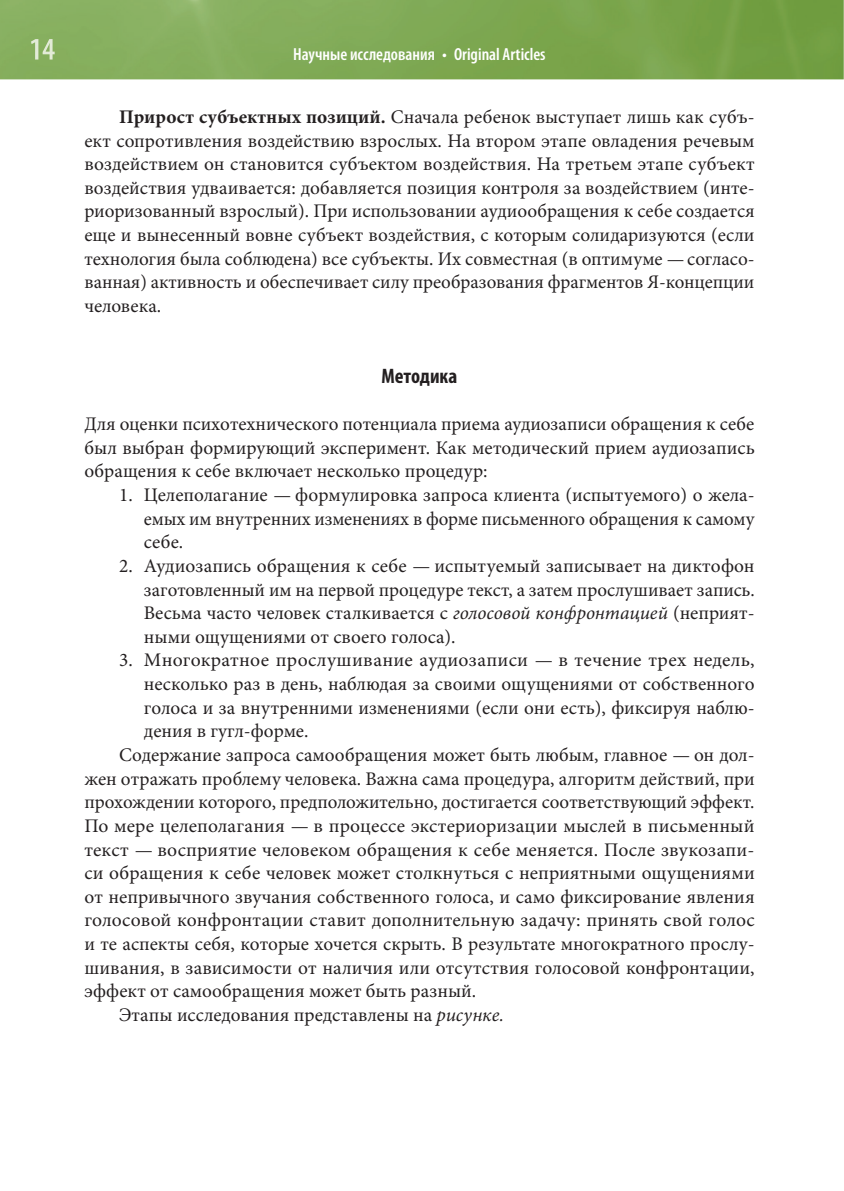
<style>
.page{position:relative;width:844px;height:1191px;background:#fff}
.page>*{position:absolute;margin:0;border:0;box-sizing:border-box;transform-origin:0 0}
.t1{font:700 condensed 21px "Myriad Pro";letter-spacing:-.005em;color:#231f20}
.t2{font:19.25px/23.6px "Minion Pro";color:#231f20;text-align:justify}
.t3{font:600 condensed 17.5px "Myriad Pro";color:#fff}
.s1{font-weight:700}
.s2{font-style:italic}
</style>
<div class="page">
<img style="left:0;top:0;width:843px;height:79px">
<img style="left:31px;top:39px;width:24px;height:21px">
<p class="t3" style="left:293px;top:43px;width:254px">Научные исследования • Original Articles</p>
<p class="t2" style="left:84px;top:105px;width:671px;text-indent:35px"><span class="s1">Прирост субъектных позиций.</span> Сначала ребенок выступает лишь как субъ&shy;ект сопротивления воздействию взрослых. На втором этапе овладения речевым воздействием он становится субъектом воздействия. На третьем этапе субъект воздействия удваивается: добавляется позиция контроля за воздействием (инте&shy;риоризованный взрослый). При использовании аудиообращения к себе создается еще и вынесенный вовне субъект воздействия, с которым солидаризуются (если технология была соблюдена) все субъекты. Их совместная (в оптимуме — согласо&shy;ванная) активность и обеспечивает силу преобразования фрагментов Я-концепции человека.</p>
<p class="t1" style="left:381px;top:363px;width:77px">Методика</p>
<p class="t2" style="left:84px;top:412px;width:671px">Для оценки психотехнического потенциала приема аудиозаписи обращения к себе был выбран формирующий эксперимент. Как методический прием аудиозапись обращения к себе включает несколько процедур:</p>
<p class="t2" style="left:144px;top:483px;width:612px;text-indent:-25px">1. Целеполагание — формулировка запроса клиента (испытуемого) о жела&shy;емых им внутренних изменениях в форме письменного обращения к самому себе.</p>
<p class="t2" style="left:144px;top:554px;width:612px;text-indent:-25px">2. Аудиозапись обращения к себе — испытуемый записывает на диктофон заготовленный им на первой процедуре текст, а затем прослушивает запись.<br>Весьма часто человек сталкивается с <span class="s2">голосовой конфронтацией</span> (неприят&shy;ными ощущениями от своего голоса).</p>
<p class="t2" style="left:119px;top:648px;width:636px">3. Многократное прослушивание аудиозаписи — в течение трех недель,</p>
<p class="t2" style="left:144px;top:672px;width:612px">несколько раз в день, наблюдая за своими ощущениями от собственного</p>
<p class="t2" style="left:144px;top:696px;width:612px">голоса и за внутренними изменениями (если они есть), фиксируя наблю-</p>
<p class="t2" style="left:144px;top:719px;width:166px">дения в гугл-форме.</p>
<p class="t2" style="left:119px;top:743px;width:636px">Содержание запроса самообращения может быть любым, главное — он дол-</p>
<p class="t2" style="left:84px;top:766px;width:671px">жен отражать проблему человека. Важна сама процедура, алгоритм действий, при</p>
<p class="t2" style="left:84px;top:790px;width:671px">прохождении которого, предположительно, достигается соответствующий эффект.</p>
<p class="t2" style="left:84px;top:814px;width:671px">По мере целеполагания — в процессе экстериоризации мыслей в письменный</p>
<p class="t2" style="left:84px;top:837px;width:671px">текст — восприятие человеком обращения к себе меняется. После звукозапи-</p>
<p class="t2" style="left:84px;top:861px;width:671px">си обращения к себе человек может столкнуться с неприятными ощущениями</p>
<p class="t2" style="left:84px;top:885px;width:671px">от непривычного звучания собственного голоса, и само фиксирование явления</p>
<p class="t2" style="left:84px;top:908px;width:671px">голосовой конфронтации ставит дополнительную задачу: принять свой голос</p>
<p class="t2" style="left:84px;top:932px;width:671px">и те аспекты себя, которые хочется скрыть. В результате многократного прослу-</p>
<p class="t2" style="left:84px;top:955px;width:671px">шивания, в зависимости от наличия или отсутствия голосовой конфронтации,</p>
<p class="t2" style="left:84px;top:979px;width:393px">эффект от самообращения может быть разный.</p>
<p class="t2" style="left:119px;top:1003px;width:386px">Этапы исследования представлены на <span class="s2">рисунке.</span></p>
</div>
